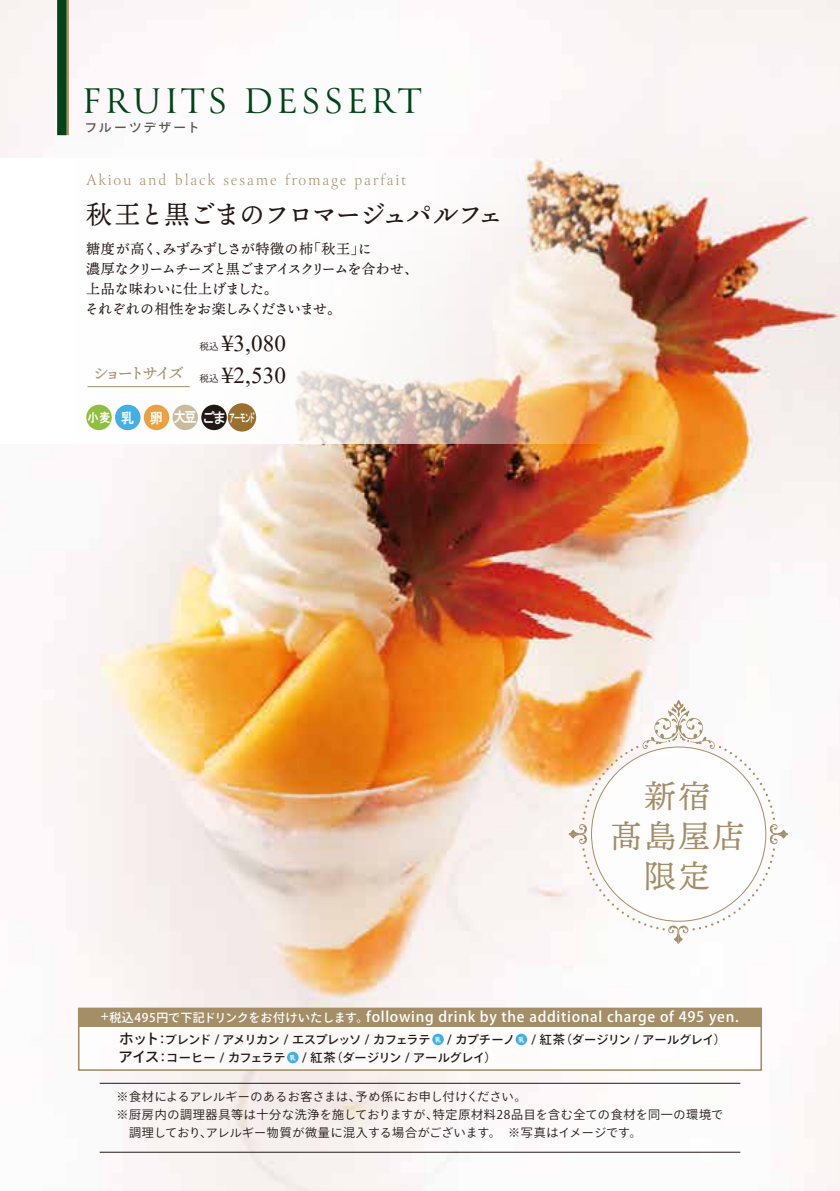
<style>
.page{position:relative;width:840px;height:1191px;background:#fff}
.page>*{position:absolute;margin:0;border:0;box-sizing:border-box;transform-origin:0 0}
.t1{font:39.8px "Canto";letter-spacing:.08em;color:#004418}
.t2{font:32px/40px "Ten Mincho Text";letter-spacing:.07em;color:#a48e68;text-align:center}
.t3{font:28.6px "Aparajita";letter-spacing:.005em;color:#221815}
.t4{font:26px "Ten Mincho Text";letter-spacing:-.05em;color:#221815}
.t5{font:300 17.6px "Canto";letter-spacing:.1em;color:#a48e68}
.t6{font:16px "Ten Mincho Text";letter-spacing:-.2em;color:#a48e68}
.t7{font:500 14.4px "Ryo Gothic Plus N";letter-spacing:.05em;color:#fff}
.t8{font:14.4px "HGP Gothic E";color:#fff;scale:.9 1}
.t9{font:14px/20px "Ten Mincho Text";letter-spacing:-.04em;color:#221815}
.t10{font:500 12.8px "Ryo Gothic Plus N";letter-spacing:.16em;color:#595757}
.t11{font:500 12.2px/17.8px "Ryo Gothic Plus N";letter-spacing:-.03em;color:#221815}
.t12{font:12px/18px "Ryo Gothic Plus N";letter-spacing:.04em;color:#221815}
.t13{font:9.6px "Ten Mincho Text";color:#221815}
.t14{font:6.6px "HGP Gothic E";color:#fff;scale:.9 1}
.s1{font-size:12.6px}
.s2{font-size:12px}
.s3{font-size:14.6px}
</style>
<div class="page">
<img style="left:0;top:0;width:839px;height:1191px">
<svg style="left:0;top:158px;width:624px;height:285px"></svg>
<svg style="left:66px;top:0;width:3px;height:135px"></svg>
<div style="left:57px;top:0;width:9px;height:135px;background:#004418"></div>
<hr style="left:87px;top:386px;width:103px;height:1px;background:#a48e68">
<div style="left:79px;top:1008px;width:681px;height:62px;background:#fff"></div>
<div style="left:78px;top:1007px;width:683px;height:63px;border:2px solid #a48e68"></div>
<div style="left:79px;top:1008px;width:681px;height:18px;background:#a48e68"></div>
<div style="left:432px;top:1033px;width:11px;height:12px;background:#43afe4;border-radius:50%"></div>
<div style="left:515px;top:1033px;width:12px;height:12px;background:#43afe4;border-radius:50%"></div>
<div style="left:287px;top:1051px;width:11px;height:12px;background:#43afe4;border-radius:50%"></div>
<svg style="left:568px;top:700px;width:219px;height:244px"></svg>
<hr style="left:100px;top:1151px;width:639px;height:1px;background:#221815">
<hr style="left:100px;top:1083px;width:639px;height:1px;background:#221815">
<div style="left:115px;top:405px;width:25px;height:25px;background:#43afe4;border-radius:50%"></div>
<div style="left:86px;top:405px;width:26px;height:25px;background:#8fbf3e;border-radius:50%"></div>
<div style="left:144px;top:405px;width:25px;height:25px;background:#e9a142;border-radius:50%"></div>
<div style="left:172px;top:405px;width:26px;height:25px;background:#c9bc9c;border-radius:50%"></div>
<div style="left:228px;top:403px;width:28px;height:28px;background:#9a7031;border-radius:50%"></div>
<div style="left:201px;top:405px;width:26px;height:25px;background:#221815;border-radius:50%"></div>
<h1 class="t1" style="left:82px;top:76px;width:340px">FRUITS DESSERT</h1>
<p class="t10" style="left:84px;top:120px;width:117px">フルーツデザート</p>
<h3 class="t5" style="left:86px;top:168px;width:321px">Akiou and black sesame fromage parfait</h3>
<h3 class="t4" style="left:86px;top:199px;width:418px">秋王と黒ごまのフロマージュパルフェ</h3>
<p class="t9" style="left:85px;top:239px;width:334px">糖度が高く、みずみずしさが特徴の柿「秋王」に<br>濃厚なクリームチーズと黒ごまアイスクリームを合わせ、上品な味わいに仕上げました。<br>それぞれの相性をお楽しみくださいませ。</p>
<p class="t13" style="left:199px;top:341px;width:21px">税込</p>
<h3 class="t3" style="left:222px;top:329px;width:66px">¥3,080</h3>
<h3 class="t6" style="left:93px;top:364px;width:127px">ショートサイズ <sub>税込</sub></h3>
<h3 class="t3" style="left:222px;top:361px;width:66px">¥2,530</h3>
<p class="t8" style="left:87px;top:410px;width:187px"><span class="s1">小麦</span> 乳 卵 大豆ごま<span class="s2">アーモンド</span></p>
<h2 class="t2" style="left:609px;top:777px;width:136px">新宿<br>髙島屋店限定</h2>
<p class="t7" style="left:101px;top:1007px;width:639px"><span class="s2">+税込495円で下記ドリンクをお付けいたします。</span>following drink by the additional charge of 495 yen.</p>
<p class="t11" style="left:118px;top:1031px;width:609px"><span class="s3">ホット</span>：ブレンド / アメリカン / エスプレッソ / カフェラテ 　/ カプチーノ 　/ 紅茶（ダージリン / アールグレイ）<span class="s3">アイス</span>：コーヒー / カフェラテ　 / 紅茶（ダージリン / アールグレイ）</p>
<p class="t14" style="left:435px;top:1036px;width:8px">乳</p>
<p class="t14" style="left:518px;top:1036px;width:8px">乳</p>
<p class="t14" style="left:290px;top:1054px;width:8px">乳</p>
<p class="t12" style="left:116px;top:1088px;width:607px">※食材によるアレルギーのあるお客さまは、予め係にお申し付けください。<br>※厨房内の調理器具等は十分な洗浄を施しておりますが、特定原材料28品目を含む全ての食材を同一の環境で　調理しており、アレルギー物質が微量に混入する場合がございます。　※写真はイメージです。</p>
</div>
